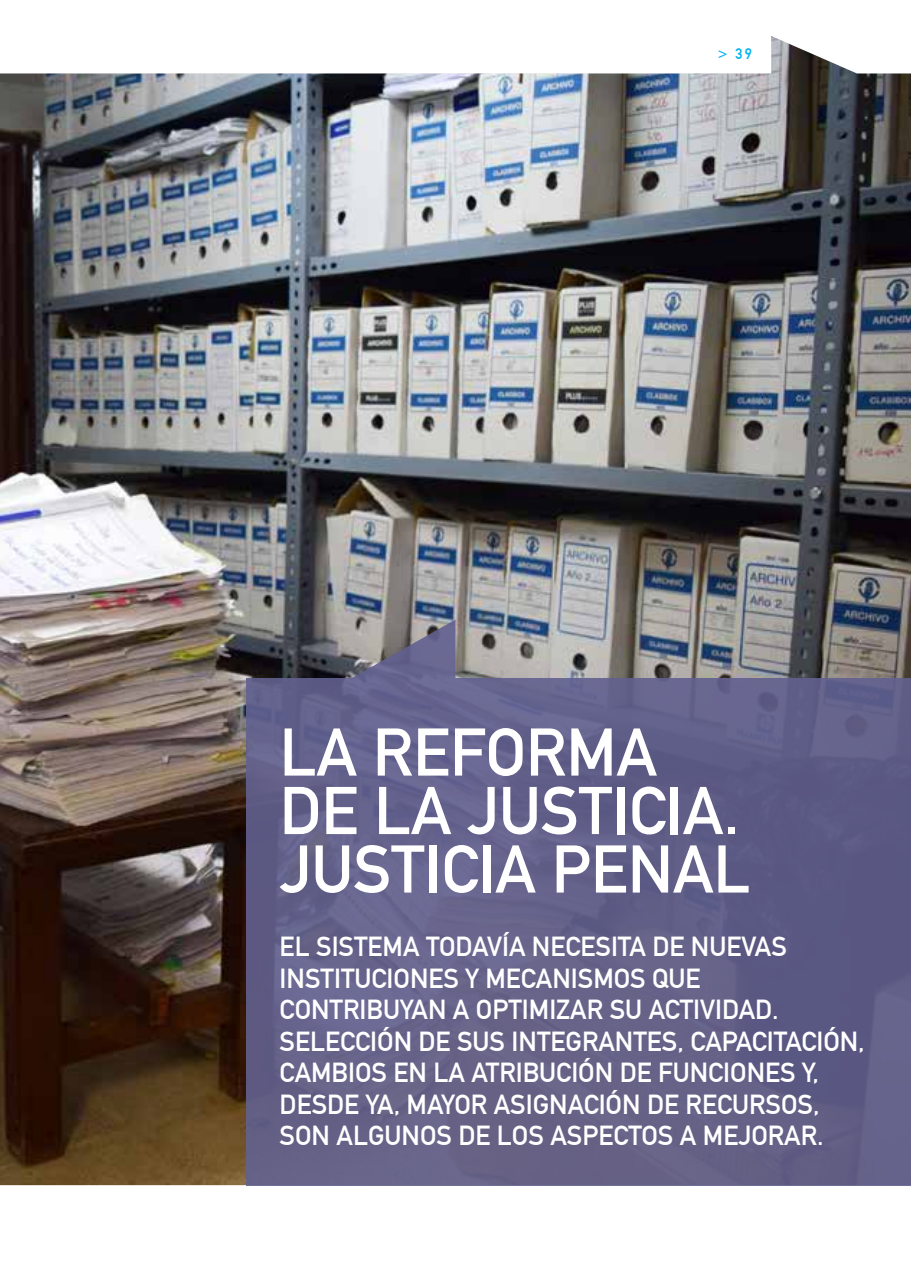
<style>
.page{position:relative;width:911px;height:1263px;background:#fff}
.page>*{position:absolute;margin:0;border:0;box-sizing:border-box;transform-origin:0 0}
.t1{font:66.3px/58.5px "DIN1451 Mittelschrift";color:#fff}
.t2{font:27px/31.5px "DIN1451 Mittelschrift";color:#fff}
.t3{font:15px "DIN1451 Mittelschrift";color:#00b3f0}
</style>
<div class="page">
<img style="left:0;top:36px;width:911px;height:1149px">
<div style="left:247px;top:678px;width:664px;height:507px;background:#656188"></div>
<svg style="left:352px;top:620px;width:103px;height:58px;background:#7d7b8e"></svg>
<p class="t3" style="left:718px;top:45px;width:35px">&gt; 39</p>
<h1 class="t1" style="left:280px;top:723px;width:472px">LA REFORMA<br>DE LA JUSTICIA.<br>JUSTICIA PENAL</h1>
<p class="t2" style="left:280px;top:931px;width:509px">EL SISTEMA TODAVÍA NECESITA DE NUEVAS<br>INSTITUCIONES Y MECANISMOS QUE<br>CONTRIBUYAN A OPTIMIZAR SU ACTIVIDAD</p>
<p class="t2" style="left:280px;top:994px;width:587px;text-indent:492px">.<br>SELECCIÓN DE SUS INTEGRANTES, CAPACITACIÓN, CAMBIOS EN LA ATRIBUCIÓN DE FUNCIONES Y, DESDE YA, MAYOR ASIGNACIÓN DE RECURSOS, SON ALGUNOS DE LOS ASPECTOS A MEJORAR.</p>
</div>
